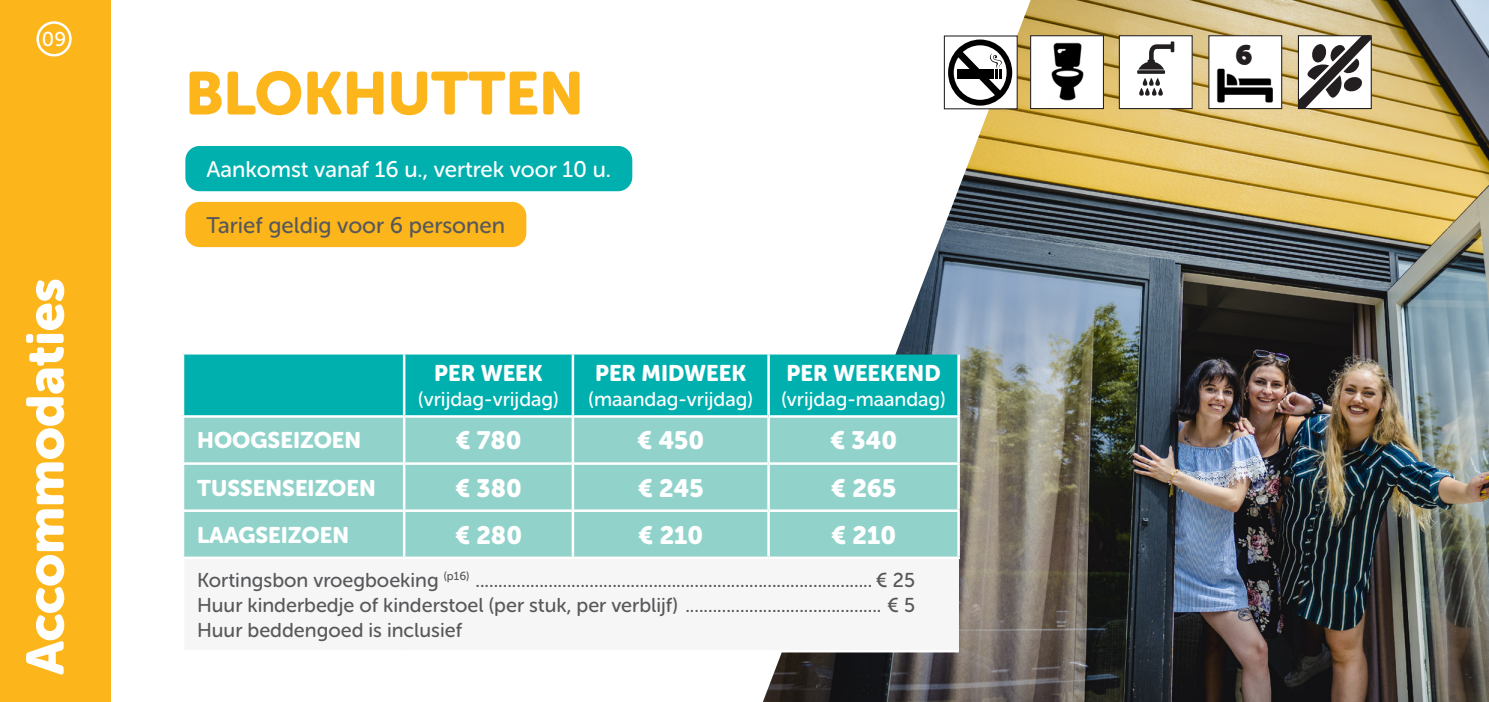
<style>
.page{position:relative;width:1489px;height:702px;background:#fff}
.page>*{position:absolute;margin:0;border:0;box-sizing:border-box;transform-origin:0 0}
.Paragraph_Style_1{font:60px "Museo Sans Rounded 900";color:#fcb61c}
.Paragraph_Style_1-2{font:52.5px "Museo Sans Rounded 900";color:#fff}
.t1{font:28px "Museo Sans Rounded";color:#231f20}
.Paragraph_Style_1-3{font:25px "Museo Sans Rounded 900";color:#fff}
.Paragraph_Style_1-4{font:22.5px "Museo Sans Rounded 900";color:#fff}
.arcering_aankomst{font:22.5px "Museo Sans Rounded 500";color:#fff}
.arcering_geel{font:22.5px "Museo Sans Rounded 500";color:#57585a}
.Paragraph_Style_1-5{font:20px "Museo Sans Rounded 500";color:#57585a}
.t2{font:20px "Museo Sans Rounded 500";color:#fff}
</style>
<div class="page">
<div style="left:0;top:0;width:111px;height:702px;background:#fcb61c"></div>
<img style="left:763px;top:0;width:725px;height:702px">
<div style="left:1030px;top:35px;width:73px;height:74px;background:#fff;border:1px solid #241f21"></div>
<svg style="left:1297px;top:35px;width:74px;height:74px"></svg>
<svg style="left:1298px;top:35px;width:73px;height:73px"></svg>
<div style="left:1118px;top:35px;width:74px;height:74px;background:#fff;border:1px solid #211f21"></div>
<div style="left:1208px;top:35px;width:74px;height:74px;background:#fff;border:1px solid #241f21"></div>
<img style="left:1215px;top:68px;width:60px;height:41px">
<img style="left:1051px;top:42px;width:33px;height:59px">
<svg style="left:1138px;top:42px;width:37px;height:28px"></svg>
<svg style="left:1137px;top:70px;width:27px;height:4px"></svg>
<svg style="left:1139px;top:78px;width:24px;height:18px"></svg>
<div style="left:184px;top:354px;width:773px;height:61px;background:#00b0af"></div>
<div style="left:184px;top:417px;width:773px;height:139px;background:#91d3cb"></div>
<div style="left:183px;top:557px;width:775px;height:94px;background:#f6f6f7"></div>
<hr style="left:403px;top:354px;width:2px;height:61px;background:#fff">
<hr style="left:571px;top:354px;width:3px;height:61px;background:#fff">
<hr style="left:767px;top:354px;width:2px;height:61px;background:#fff">
<hr style="left:403px;top:417px;width:2px;height:45px;background:#fff">
<hr style="left:573px;top:415px;width:195px;height:2px;background:#fff">
<hr style="left:571px;top:417px;width:3px;height:45px;background:#fff">
<hr style="left:768px;top:415px;width:191px;height:2px;background:#fff">
<hr style="left:767px;top:417px;width:2px;height:45px;background:#fff">
<hr style="left:182px;top:462px;width:222px;height:3px;background:#fff">
<hr style="left:404px;top:462px;width:169px;height:3px;background:#fff">
<hr style="left:403px;top:465px;width:2px;height:44px;background:#fff">
<hr style="left:573px;top:462px;width:195px;height:3px;background:#fff">
<hr style="left:571px;top:465px;width:3px;height:44px;background:#fff">
<hr style="left:768px;top:462px;width:191px;height:3px;background:#fff">
<hr style="left:767px;top:465px;width:2px;height:44px;background:#fff">
<hr style="left:182px;top:509px;width:222px;height:3px;background:#fff">
<hr style="left:404px;top:509px;width:169px;height:3px;background:#fff">
<hr style="left:403px;top:512px;width:2px;height:44px;background:#fff">
<hr style="left:573px;top:509px;width:195px;height:3px;background:#fff">
<hr style="left:571px;top:512px;width:3px;height:44px;background:#fff">
<hr style="left:768px;top:509px;width:191px;height:3px;background:#fff">
<hr style="left:767px;top:512px;width:2px;height:44px;background:#fff">
<hr style="left:182px;top:556px;width:222px;height:3px;background:#fff">
<hr style="left:182px;top:559px;width:2px;height:91px;background:#fff">
<hr style="left:404px;top:556px;width:169px;height:3px;background:#fff">
<hr style="left:573px;top:556px;width:195px;height:3px;background:#fff">
<hr style="left:768px;top:556px;width:191px;height:3px;background:#fff">
<hr style="left:182px;top:650px;width:222px;height:2px;background:#fff">
<hr style="left:404px;top:650px;width:169px;height:2px;background:#fff">
<hr style="left:573px;top:650px;width:195px;height:2px;background:#fff">
<hr style="left:768px;top:650px;width:190px;height:2px;background:#fff">
<hr style="left:957px;top:354px;width:2px;height:61px;background:#fff">
<hr style="left:957px;top:417px;width:2px;height:45px;background:#fff">
<hr style="left:957px;top:465px;width:2px;height:44px;background:#fff">
<hr style="left:957px;top:512px;width:2px;height:44px;background:#fff">
<div style="left:185px;top:146px;width:447px;height:45px;background:#00b0af;border-radius:14px"></div>
<div style="left:185px;top:202px;width:341px;height:45px;background:#fcb61c;border-radius:14px"></div>
<div style="left:36px;top:21px;width:36px;height:35px;border:2px solid #fff;border-radius:50%"></div>
<div style="left:943px;top:35px;width:74px;height:74px;background:#fff;border:1px solid #241f21"></div>
<svg style="left:948px;top:40px;width:64px;height:66px"></svg>
<p class="t2" style="left:42px;top:28px;width:26px">09</p>
<p class="Paragraph_Style_1-2" style="left:15px;top:675px;width:398px;rotate:-90deg">Accommodaties</p>
<p class="Paragraph_Style_1" style="left:185px;top:59px;width:400px">BLOKHUTTEN</p>
<p class="arcering_aankomst" style="left:207px;top:157px;width:406px">Aankomst vanaf 16 u., vertrek voor 10 u.</p>
<p class="arcering_geel" style="left:207px;top:213px;width:300px">Tarief geldig voor 6 personen</p>
<p class="Paragraph_Style_1-4" style="left:434px;top:361px;width:110px">PER WEEK</p>
<p class="t2" style="left:418px;top:388px;width:142px">(vrijdag-vrijdag)</p>
<p class="Paragraph_Style_1-4" style="left:595px;top:361px;width:153px">PER MIDWEEK</p>
<p class="t2" style="left:588px;top:388px;width:166px">(maandag-vrijdag)</p>
<p class="Paragraph_Style_1-4" style="left:786px;top:361px;width:156px">PER WEEKEND</p>
<p class="t2" style="left:781px;top:388px;width:166px">(vrijdag-maandag)</p>
<p class="Paragraph_Style_1-4" style="left:197px;top:428px;width:166px">HOOGSEIZOEN</p>
<p class="Paragraph_Style_1-3" style="left:455px;top:426px;width:68px">€ 780</p>
<p class="Paragraph_Style_1-3" style="left:637px;top:426px;width:69px">€ 450</p>
<p class="Paragraph_Style_1-3" style="left:830px;top:426px;width:68px">€ 340</p>
<p class="Paragraph_Style_1-4" style="left:197px;top:475px;width:180px">TUSSENSEIZOEN</p>
<p class="Paragraph_Style_1-3" style="left:455px;top:473px;width:68px">€ 380</p>
<p class="Paragraph_Style_1-3" style="left:637px;top:473px;width:67px">€ 245</p>
<p class="Paragraph_Style_1-3" style="left:830px;top:473px;width:67px">€ 265</p>
<p class="Paragraph_Style_1-4" style="left:197px;top:522px;width:153px">LAAGSEIZOEN</p>
<p class="Paragraph_Style_1-3" style="left:455px;top:520px;width:69px">€ 280</p>
<p class="Paragraph_Style_1-3" style="left:638px;top:520px;width:66px">€ 210</p>
<p class="Paragraph_Style_1-3" style="left:831px;top:520px;width:66px">€ 210</p>
<p class="Paragraph_Style_1-5" style="left:197px;top:569px;width:719px">Kortingsbon vroegboeking <sup>(p16)</sup> ....................................................................................... € 25</p>
<p class="Paragraph_Style_1-5" style="left:197px;top:594px;width:719px">Huur kinderbedje of kinderstoel (per stuk, per verblijf) ........................................... € 5</p>
<p class="Paragraph_Style_1-5" style="left:197px;top:619px;width:266px">Huur beddengoed is inclusief</p>
<p class="t1" style="left:1235px;top:39px;width:19px">6</p>
</div>
